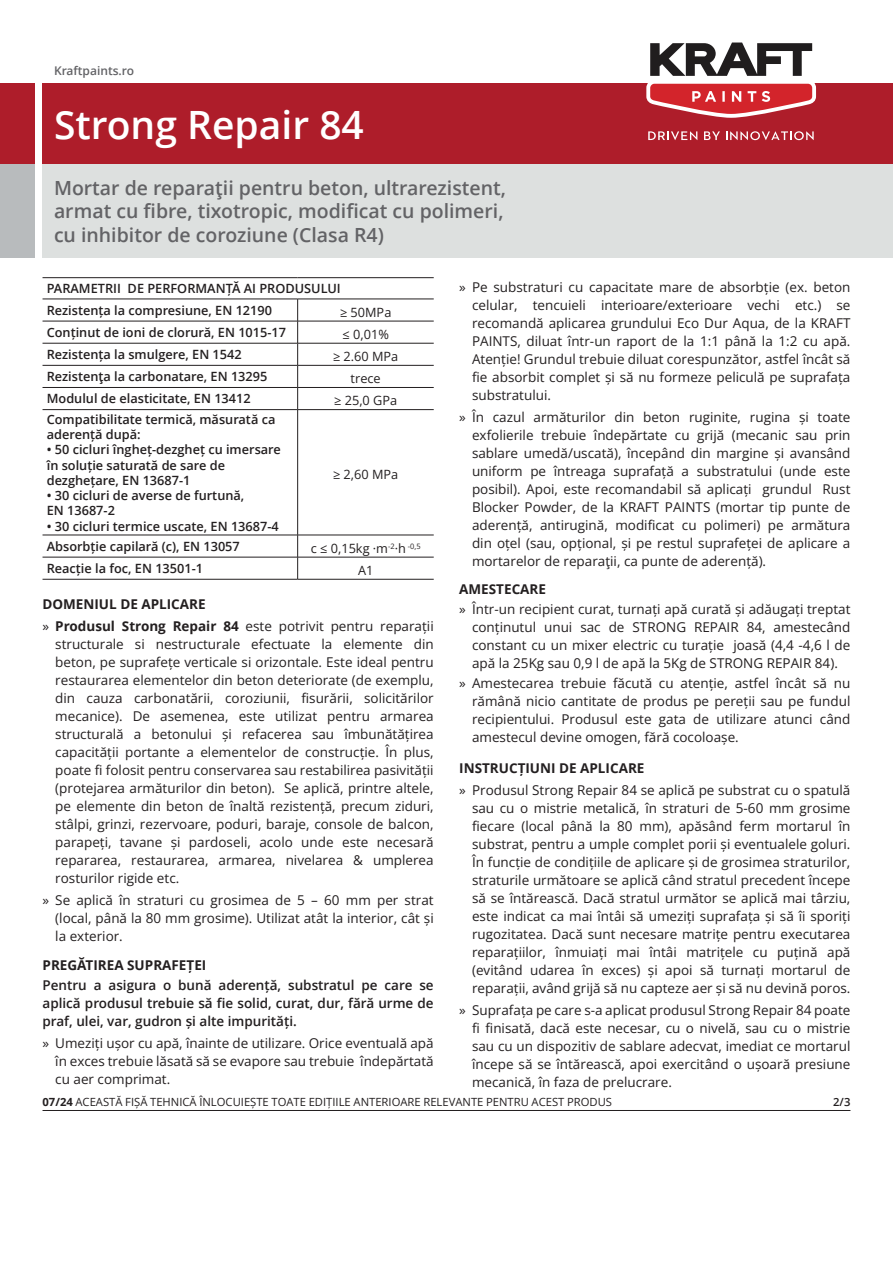
<style>
.page{position:relative;width:893px;height:1263px;background:#fff}
.page>*{position:absolute;margin:0;border:0;box-sizing:border-box;transform-origin:0 0}
.t1{font:600 39px "Open Sans";color:#fff}
.t2{font:600 19.5px/23.4px "Open Sans";color:#636366}
.t3{font:13.5px/18px "Open Sans";color:#231f20;text-align:justify}
.t4{font:600 13.5px/18px "Open Sans";color:#231f20;text-align:justify}
.t5{font:700 13.5px/22.2px "Open Sans";color:#231f20}
.t6{font:600 12.75px/15.3px "Open Sans";color:#231f20}
.t7{font:12.75px "Open Sans";color:#231f20}
.t8{font:600 12px "Open Sans";color:#636366}
.t9{font:11.25px "Open Sans";color:#231f20}
.t10{font:600 11.25px "Open Sans";color:#231f20}
.s1{font-weight:700}
.s2{font-weight:400}
</style>
<div class="page">
<div style="left:43px;top:83px;width:850px;height:81px;background:#ae1d2a"></div>
<div style="left:0;top:83px;width:34px;height:81px;background:#ae1d2a"></div>
<div style="left:43px;top:164px;width:850px;height:94px;background:#dde0df"></div>
<div style="left:0;top:164px;width:34px;height:94px;background:#b8bbbd"></div>
<svg style="left:646px;top:43px;width:171px;height:75px"></svg>
<svg style="left:648px;top:131px;width:49px;height:9px"></svg>
<svg style="left:704px;top:131px;width:16px;height:9px"></svg>
<svg style="left:726px;top:131px;width:88px;height:9px"></svg>
<hr style="left:43px;top:1110px;width:807px;height:1px;background:#231f20">
<hr style="left:43px;top:299px;width:255px;height:1px;background:#231f20">
<hr style="left:298px;top:299px;width:136px;height:1px;background:#231f20">
<hr style="left:43px;top:321px;width:255px;height:1px;background:#231f20">
<hr style="left:298px;top:321px;width:136px;height:1px;background:#231f20">
<hr style="left:43px;top:343px;width:255px;height:1px;background:#231f20">
<hr style="left:298px;top:343px;width:136px;height:1px;background:#231f20">
<hr style="left:43px;top:365px;width:255px;height:1px;background:#231f20">
<hr style="left:298px;top:365px;width:136px;height:1px;background:#231f20">
<hr style="left:43px;top:387px;width:255px;height:1px;background:#231f20">
<hr style="left:298px;top:387px;width:136px;height:1px;background:#231f20">
<svg style="left:297px;top:299px;width:1px;height:110px"></svg>
<hr style="left:43px;top:409px;width:255px;height:1px;background:#231f20">
<hr style="left:298px;top:409px;width:136px;height:1px;background:#231f20">
<hr style="left:297px;top:410px;width:1px;height:125px;background:#231f20">
<hr style="left:43px;top:535px;width:255px;height:1px;background:#231f20">
<hr style="left:298px;top:535px;width:136px;height:1px;background:#231f20">
<hr style="left:43px;top:557px;width:255px;height:1px;background:#231f20">
<hr style="left:298px;top:557px;width:136px;height:1px;background:#231f20">
<svg style="left:297px;top:535px;width:1px;height:44px"></svg>
<hr style="left:43px;top:579px;width:255px;height:1px;background:#231f20">
<hr style="left:298px;top:579px;width:136px;height:1px;background:#231f20">
<hr style="left:43px;top:277px;width:255px;height:1px;background:#231f20">
<hr style="left:298px;top:277px;width:136px;height:1px;background:#231f20">
<p class="t8" style="left:54px;top:62px;width:82px">Kraftpaints.ro</p>
<h1 class="t1" style="left:54px;top:98px;width:311px">Strong Repair 84</h1>
<h2 class="t2" style="left:54px;top:176px;width:454px">Mortar de reparaţii pentru beton, ultrarezistent, armat cu fibre, tixotropic, modificat cu polimeri, cu inhibitor de coroziune (Clasa R4)</h2>
<p class="t6" style="left:47px;top:277px;width:296px;line-height:21.8px">PARAMETRII DE PERFORMANȚĂ AI PRODUSULUI<br>Rezistența la compresiune, ΕΝ 12190</p>
<p class="t7" style="left:340px;top:303px;width:53px">≥ 50MPa</p>
<p class="t6" style="left:47px;top:324px;width:241px">Conținut de ioni de clorură, ΕN 1015-17</p>
<p class="t7" style="left:343px;top:326px;width:48px">≤ 0,01%</p>
<p class="t6" style="left:47px;top:347px;width:196px">Rezistența la smulgere, EN 1542</p>
<p class="t7" style="left:333px;top:348px;width:67px">≥ 2.60 MPa</p>
<p class="t6" style="left:47px;top:369px;width:222px">Rezistenţa la carbonatare, ΕΝ 13295</p>
<p class="t7" style="left:351px;top:370px;width:32px">trece</p>
<p class="t6" style="left:47px;top:391px;width:205px">Modulul de elasticitate, ΕΝ 13412</p>
<p class="t7" style="left:334px;top:392px;width:65px">≥ 25,0 GPa</p>
<p class="t6" style="left:47px;top:411px;width:230px">Compatibilitate termică, măsurată ca aderență după:</p>
<p class="t6" style="left:47px;top:442px;width:236px">• 50 cicluri îngheț-dezgheț cu imersare în soluție saturată de sare de dezghețare, EN 13687-1</p>
<p class="t6" style="left:47px;top:488px;width:199px">• 30 cicluri de averse de furtună,<br>EN 13687-2</p>
<p class="t6" style="left:47px;top:518px;width:234px">• 30 cicluri termice uscate, EN 13687-4</p>
<p class="t7" style="left:333px;top:466px;width:67px">≥ 2,60 MPa</p>
<p class="t6" style="left:47px;top:538px;width:195px">Absorbție capilară (c), ΕΝ 13057</p>
<p class="t7" style="left:311px;top:539px;width:111px">c ≤ 0,15kg ·m<sup>-2</sup>·h <sup>-0,5</sup></p>
<p class="t6" style="left:47px;top:560px;width:158px">Reacție la foc, ΕΝ 13501-1</p>
<p class="t7" style="left:358px;top:562px;width:17px">A1</p>
<p class="t3" style="left:472px;top:278px;width:380px;text-indent:-13px">» Pe substraturi cu capacitate mare de absorbție (ex. beton celular, tencuieli interioare/exterioare vechi etc.) se recomandă aplicarea grundului Eco Dur Aqua, de la KRAFT PAINTS, diluat într-un raport de la 1:1 până la 1:2 cu apă.<br>Atenție! Grundul trebuie diluat corespunzător, astfel încât să fie absorbit complet și să nu formeze peliculă pe suprafața substratului.</p>
<p class="t3" style="left:472px;top:408px;width:380px;text-indent:-13px">» În cazul armăturilor din beton ruginite, rugina și toate exfolierile trebuie îndepărtate cu grijă (mecanic sau prin sablare umedă/uscată), începând din margine și avansând uniform pe întreaga suprafață a substratului (unde este posibil). Apoi, este recomandabil să aplicați grundul Rust Blocker Powder, de la KRAFT PAINTS (mortar tip punte de aderență, antirugină, modificat cu polimeri) pe armătura din oțel (sau, opțional, și pe restul suprafeței de aplicare a mortarelor de reparaţii, ca punte de aderență).</p>
<p class="t5" style="left:459px;top:577px;width:88px">AMESTECARE</p>
<p class="t3" style="left:472px;top:600px;width:380px;text-indent:-13px">» Într-un recipient curat, turnați apă curată și adăugați treptat conținutul unui sac de STRONG REPAIR 84, amestecând constant cu un mixer electric cu turație joasă (4,4 -4,6 l de apă la 25Kg sau 0,9 l de apă la 5Kg de STRONG REPAIR 84).</p>
<p class="t3" style="left:472px;top:674px;width:380px;text-indent:-13px">» Amestecarea trebuie făcută cu atenție, astfel încât să nu rămână nicio cantitate de produs pe pereții sau pe fundul recipientului. Produsul este gata de utilizare atunci când amestecul devine omogen, fără cocoloașe.</p>
<p class="t5" style="left:459px;top:756px;width:187px">INSTRUCȚIUNI DE APLICARE</p>
<p class="t3" style="left:472px;top:781px;width:380px;text-indent:-13px">» Produsul Strong Repair 84 se aplică pe substrat cu o spatulă sau cu o mistrie metalică, în straturi de 5-60 mm grosime fiecare (local până la 80 mm), apăsând ferm mortarul în substrat, pentru a umple complet porii și eventualele goluri.<br>În funcție de condițiile de aplicare și de grosimea straturilor, straturile următoare se aplică când stratul precedent începe să se întărească. Dacă stratul următor se aplică mai târziu, este indicat ca mai întâi să umeziți suprafața și să îi sporiți rugozitatea. Dacă sunt necesare matrițe pentru executarea reparațiilor, înmuiați mai întâi matrițele cu puțină apă (evitând udarea în exces) și apoi să turnați mortarul de reparații, având grijă să nu capteze aer și să nu devină poros.</p>
<p class="t3" style="left:472px;top:1001px;width:380px;text-indent:-13px">» Suprafața pe care s-a aplicat produsul Strong Repair 84 poate fi finisată, dacă este necesar, cu o nivelă, sau cu o mistrie sau cu un dispozitiv de sablare adecvat, imediat ce mortarul începe să se întărească, apoi exercitând o ușoară presiune mecanică, în faza de prelucrare.</p>
<p class="t9" style="left:43px;top:1094px;width:571px"><span class="s1">07/24</span> ACEASTĂ FIȘĂ TEHNICĂ ÎNLOCUIEȘTE TOATE EDIȚIILE ANTERIOARE RELEVANTE PENTRU ACEST PRODUS</p>
<p class="t10" style="left:833px;top:1094px;width:19px">2/3</p>
<p class="t5" style="left:43px;top:592px;width:393px">DOMENIUL DE APLICARE<br><span class="s2">»</span> Produsul Strong Repair 84 <span class="s2">este potrivit pentru reparații</span></p>
<p class="t3" style="left:55px;top:635px;width:380px">structurale si nestructurale efectuate la elemente din beton, pe suprafețe verticale si orizontale. Este ideal pentru restaurarea elementelor din beton deteriorate (de exemplu, din cauza carbonatării, coroziunii, fisurării, solicitărilor mecanice). De asemenea, este utilizat pentru armarea structurală a betonului și refacerea sau îmbunătățirea capacității portante a elementelor de construcție. În plus, poate fi folosit pentru conservarea sau restabilirea pasivității (protejarea armăturilor din beton). Se aplică, printre altele, pe elemente din beton de înaltă rezistență, precum ziduri, stâlpi, grinzi, rezervoare, poduri, baraje, console de balcon, parapeți, tavane și pardoseli, acolo unde este necesară repararea, restaurarea, armarea, nivelarea &amp; umplerea rosturilor rigide etc.</p>
<p class="t3" style="left:55px;top:891px;width:380px;text-indent:-13px">» Se aplică în straturi cu grosimea de 5 – 60 mm per strat (local, până la 80 mm grosime). Utilizat atât la interior, cât și la exterior.</p>
<p class="t5" style="left:43px;top:954px;width:165px">PREGĂTIREA SUPRAFEȚEI</p>
<p class="t4" style="left:43px;top:976px;width:393px">Pentru a asigura o bună aderență, substratul pe care se aplică produsul trebuie să fie solid, curat, dur, fără urme de praf, ulei, var, gudron și alte impurități.</p>
<p class="t3" style="left:55px;top:1034px;width:380px;text-indent:-13px">» Umeziți ușor cu apă, înainte de utilizare. Orice eventuală apă în exces trebuie lăsată să se evapore sau trebuie îndepărtată cu aer comprimat.</p>
</div>
